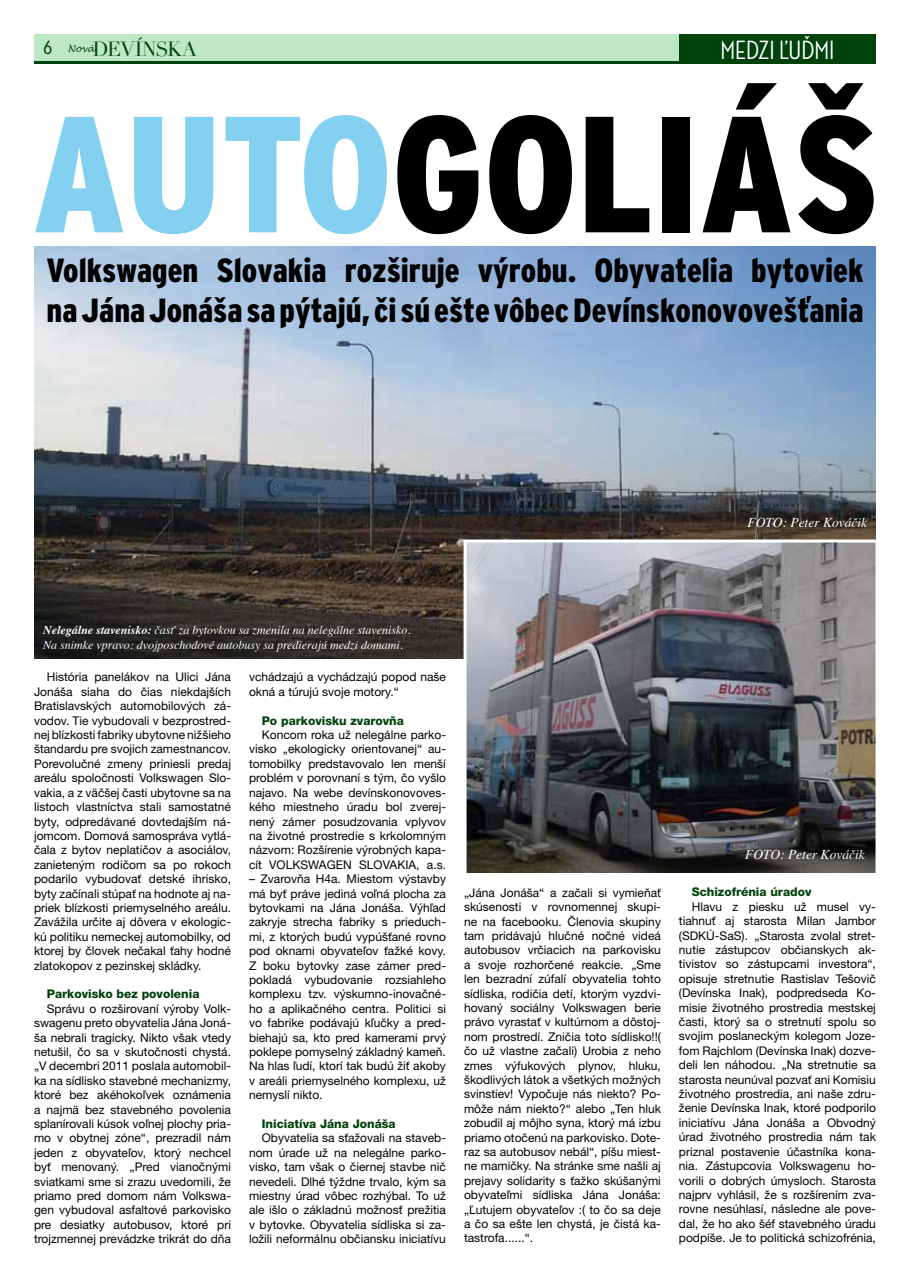
<style>
.page{position:relative;width:910px;height:1280px;background:#fff}
.page>*{position:absolute;margin:0;border:0;box-sizing:border-box;transform-origin:0 0}
.t1{font:900 condensed 165px "Interstate CE";color:#000}
.t2{font:900 condensed 33.45px/40.2px "Interstate CE";color:#000}
.t3{font:500 27px "Neutraface Condensed";color:#fff}
.t4{font:500 24px "Neutraface Condensed";color:#00420b}
.t5{font:20.1px "Didot";letter-spacing:-.04em;color:#00420b}
.t6{font:italic 13.5px "Times";color:#fff}
.t7{font:12px/14.4px "Helvetica Neue CE";color:#000;text-align:justify}
.t8{font:italic 12px/14.4px "Times";color:#fff}
.t9{font:800 12px "Helvetica Neue CE";color:#00420b}
.s1{color:#84d0f0}
.s2{font-weight:700}
</style>
<div class="page">
<div style="left:34px;top:34px;width:842px;height:28px;background:#bee8c5"></div>
<hr style="left:34px;top:62px;width:842px;height:2px;background:#00420b">
<div style="left:679px;top:34px;width:197px;height:28px;background:#00420b"></div>
<img style="left:34px;top:246px;width:842px;height:413px">
<img style="left:468px;top:543px;width:406px;height:329px">
<div style="left:464px;top:539px;width:414px;height:337px;border:3px solid #fff"></div>
<h3 class="t4" style="left:43px;top:33px;width:10px">6</h3>
<h3 class="t5" style="left:68px;top:37px;width:131px"><sup>Nová</sup>DEVÍNSKA</h3>
<h3 class="t3" style="left:720px;top:35px;width:116px">MEDZI ĽUĎMI</h3>
<h1 class="t1" style="left:32px;top:75px;width:848px"><span class="s1">AUTO</span>GOLIÁŠ</h1>
<h2 class="t2" style="left:47px;top:250px;width:818px">Volkswagen Slovakia rozširuje výrobu. Obyvatelia bytoviek na Jána Jonáša sa pýtajú, či sú ešte vôbec Devínskonovovešťania</h2>
<p class="t6" style="left:747px;top:511px;width:121px">FOTO: Peter Kováčik</p>
<p class="t8" style="left:43px;top:622px;width:369px"><span class="s2">Nelegálne stavenisko:</span> časť za bytovkou sa zmenila na nelegálne stavenisko.<br>Na snimke vpravo: dvojposchodové autobusy sa predierajú medzi domami.</p>
<p class="t7" style="left:34px;top:670px;width:199px;text-indent:13px">História panelákov na Ulici Jána Jonáša siaha do čias niekdajších Bratislavských automobilových zá&shy;vodov. Tie vybudovali v bezprostred&shy;nej blízkosti fabriky ubytovne nižšieho štandardu pre svojich zamestnancov.<br>Porevolučné zmeny priniesli predaj areálu spoločnosti Volkswagen Slo&shy;vakia, a z väčšej časti ubytovne sa na listoch vlastníctva stali samostatné byty, odpredávané dovtedajším ná&shy;jomcom. Domová samospráva vytlá&shy;čala z bytov neplatičov a asociálov, zanieteným rodičom sa po rokoch podarilo vybudovať detské ihrisko, byty začínali stúpať na hodnote aj na&shy;priek blízkosti priemyselného areálu.<br>Zavážila určite aj dôvera v ekologic&shy;kú politiku nemeckej automobilky, od ktorej by človek nečakal ťahy hodné zlatokopov z pezinskej skládky.</p>
<p class="t9" style="left:47px;top:988px;width:154px">Parkovisko bez povolenia</p>
<p class="t7" style="left:34px;top:1001px;width:198px;text-indent:13px">Správu o rozširovaní výroby Volk&shy;swagenu preto obyvatelia Jána Joná&shy;ša nebrali tragicky. Nikto však vtedy netušil, čo sa v skutočnosti chystá. „V decembri 2011 poslala automobil&shy;ka na sídlisko stavebné mechanizmy, ktoré bez akéhokoľvek oznámenia a najmä bez stavebného povolenia splanírovali kúsok voľnej plochy pria&shy;mo v obytnej zóne“, prezradil nám jeden z obyvateľov, ktorý nechcel byť menovaný. „Pred vianočnými sviatkami sme si zrazu uvedomili, že priamo pred domom nám Volkswa&shy;gen vybudoval asfaltové parkovisko pre desiatky autobusov, ktoré pri trojzmennej prevádzke trikrát do dňa</p>
<p class="t7" style="left:249px;top:670px;width:198px">vchádzajú a vychádzajú popod naše okná a túrujú svoje motory.“</p>
<p class="t9" style="left:262px;top:714px;width:144px">Po parkovisku zvarovňa</p>
<p class="t7" style="left:249px;top:728px;width:198px;text-indent:13px">Koncom roka už nelegálne parko&shy;visko „ekologicky orientovanej“ au&shy;tomobilky predstavovalo len menší problém v porovnaní s tým, čo vyšlo najavo. Na webe devínskonovoves&shy;kého miestneho úradu bol zverej&shy;nený zámer posudzovania vplyvov na životné prostredie s krkolomným názvom: Rozšírenie výrobných kapa&shy;cít VOLKSWAGEN SLOVAKIA, a.s.</p>
<p class="t7" style="left:249px;top:872px;width:198px">– Zvarovňa H4a. Miestom výstavby má byť práve jediná voľná plocha za bytovkami na Jána Jonáša. Výhľad zakryje strecha fabriky s prieduch&shy;mi, z ktorých budú vypúšťané rovno pod oknami obyvateľov ťažké kovy.<br>Z boku bytovky zase zámer pred&shy;pokladá vybudovanie rozsiahleho komplexu tzv. výskumno-inovačné&shy;ho a aplikačného centra. Politici si vo fabrike podávajú kľučky a pred&shy;biehajú sa, kto pred kamerami prvý poklepe pomyselný základný kameň.<br>Na hlas ľudí, ktorí tak budú žiť akoby v areáli priemyselného komplexu, už nemyslí nikto.</p>
<p class="t9" style="left:262px;top:1117px;width:135px">Iniciatíva Jána Jonáša</p>
<p class="t7" style="left:249px;top:1131px;width:198px;text-indent:13px">Obyvatelia sa sťažovali na staveb&shy;nom úrade už na nelegálne parko&shy;visko, tam však o čiernej stavbe nič nevedeli. Dlhé týždne trvalo, kým sa miestny úrad vôbec rozhýbal. To už ale išlo o základnú možnosť prežitia v bytovke. Obyvatelia sídliska si za&shy;ložili neformálnu občiansku iniciatívu</p>
<p class="t6" style="left:745px;top:843px;width:121px">FOTO: Peter Kováčik</p>
<p class="t7" style="left:464px;top:885px;width:198px">„Jána Jonáša“ a začali si vymieňať skúsenosti v rovnomennej skupi&shy;ne na facebooku. Členovia skupiny tam pridávajú hlučné nočné videá autobusov vrčiacich na parkovisku a svoje rozhorčené reakcie. „Sme len bezradní zúfalí obyvatelia tohto sídliska, rodičia detí, ktorým vyzdvi&shy;hovaný sociálny Volkswagen berie právo vyrastať v kultúrnom a dôstoj&shy;nom prostredí. Zničia toto sídlisko!!( čo už vlastne začali) Urobia z neho zmes výfukových plynov, hluku, škodlivých látok a všetkých možných svinstiev! Vypočuje nás niekto? Po&shy;môže nám niekto?“ alebo „Ten hluk zobudil aj môjho syna, ktorý má izbu priamo otočenú na parkovisko. Dote&shy;raz sa autobusov nebál“, píšu miest&shy;ne mamičky. Na stránke sme našli aj prejavy solidarity s ťažko skúšanými obyvateľmi sídliska Jána Jonáša: „Ľutujem obyvateľov :( to čo sa deje a čo sa ešte len chystá, je čistá ka&shy;tastrofa......“.</p>
<p class="t9" style="left:692px;top:886px;width:121px">Schizofrénia úradov</p>
<p class="t7" style="left:679px;top:899px;width:198px;text-indent:13px">Hlavu z piesku už musel vy&shy;tiahnuť aj starosta Milan Jambor (SDKÚ-SaS). „Starosta zvolal stret&shy;nutie zástupcov občianskych ak&shy;tivistov so zástupcami investora“, opisuje stretnutie Rastislav Tešovič (Devínska Inak), podpredseda Ko&shy;misie životného prostredia mestskej časti, ktorý sa o stretnutí spolu so svojim poslaneckým kolegom Joze&shy;fom Rajchlom (Devínska Inak) dozve&shy;deli len náhodou. „Na stretnutie sa starosta neunúval pozvať ani Komisiu životného prostredia, ani naše zdru&shy;ženie Devínska Inak, ktoré podporilo iniciatívu Jána Jonáša a Obvodný úrad životného prostredia nám tak priznal postavenie účastníka kona&shy;nia. Zástupcovia Volkswagenu ho&shy;vorili o dobrých úmysloch. Starosta najprv vyhlásil, že s rozšírením zva&shy;rovne nesúhlasí, následne ale pove&shy;dal, že ho ako šéf stavebného úradu podpíše. Je to politická schizofrénia,</p>
</div>
